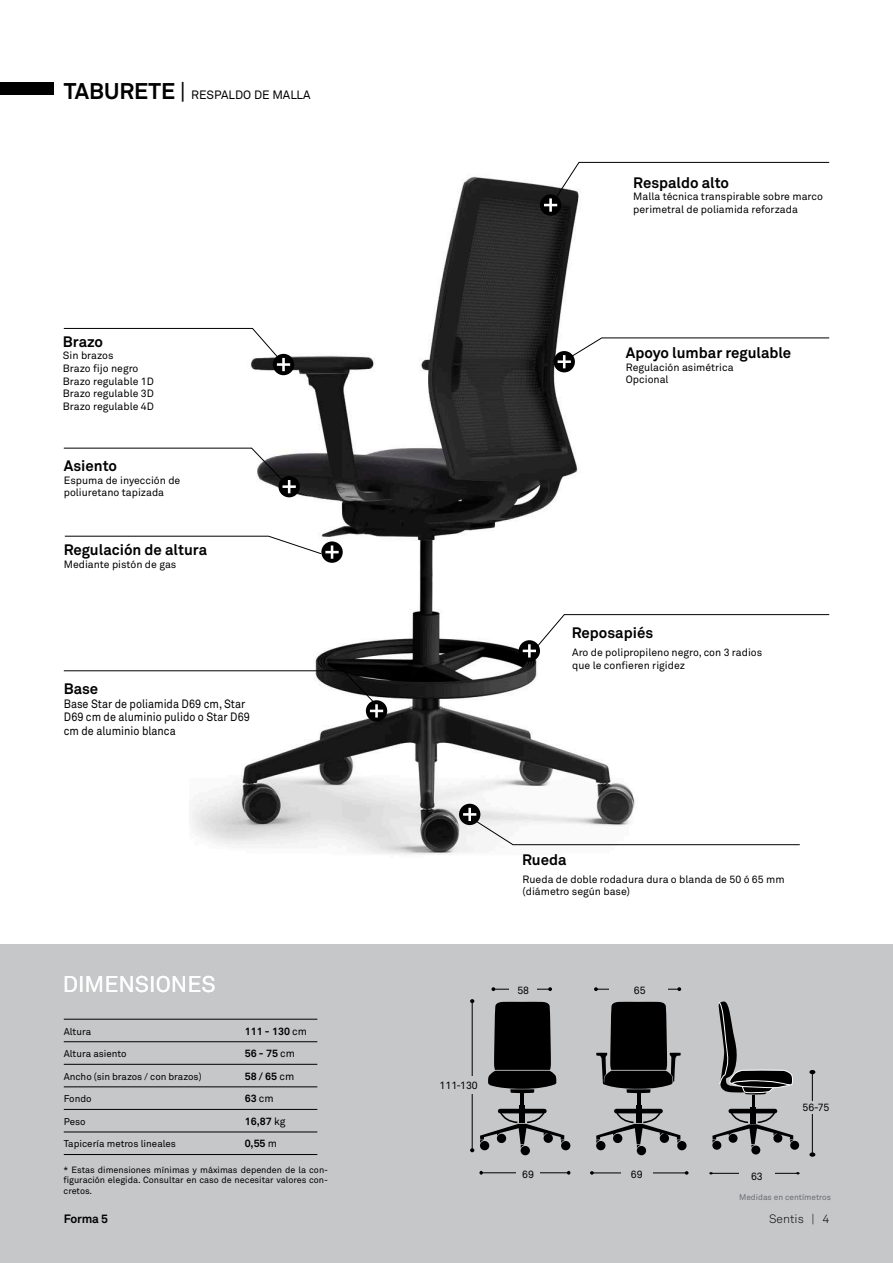
<style>
.page{position:relative;width:893px;height:1263px;background:#fff}
.page>*{position:absolute;margin:0;border:0;box-sizing:border-box;transform-origin:0 0}
.t1{font:22.5px "Akkurat";color:#fff}
.t2{font:700 15px "Akkurat";color:#000}
.t3{font:12px/13.5px "Akkurat";color:#000;scale:.9 1}
.t4{font:12px "Akkurat";color:#000}
.t5{font:300 12px "Akkurat";color:#000}
.t6{font:700 12px "Akkurat";letter-spacing:-.02em;color:#000}
.t7{font:10.5px/12.6px "Akkurat";color:#000}
.t8{font:700 10.5px/22.5px "Akkurat";color:#000}
.t9{font:9.75px "Akkurat";color:#000}
.t10{font:9px/10.5px "Akkurat";color:#000;text-align:justify}
.t11{font:8.25px "Akkurat";color:#6d6d71}
.s1{font-weight:700;font-size:22.5px}
.s2{font-size:22.5px}
.s3{font-weight:400}
</style>
<div class="page">
<div style="left:0;top:944px;width:893px;height:319px;background:#c6c7c9"></div>
<img style="left:189px;top:161px;width:495px;height:694px">
<div style="left:0;top:82px;width:53px;height:13px;background:#000"></div>
<svg style="left:712px;top:1141px;width:9px;height:9px"></svg>
<div style="left:751px;top:1145px;width:9px;height:9px;background:#000;border-radius:50%"></div>
<div style="left:790px;top:1141px;width:9px;height:9px;background:#000;border-radius:50%"></div>
<div style="left:480px;top:1141px;width:9px;height:9px;background:#000;border-radius:50%"></div>
<div style="left:521px;top:1146px;width:9px;height:9px;background:#000;border-radius:50%"></div>
<div style="left:561px;top:1141px;width:9px;height:9px;background:#000;border-radius:50%"></div>
<hr style="left:521px;top:1093px;width:3px;height:18px;background:#000">
<div style="left:519px;top:1106px;width:6px;height:17px;background:#000"></div>
<svg style="left:488px;top:1002px;width:69px;height:91px"></svg>
<hr style="left:500px;top:1109px;width:44px;height:4px;background:#000">
<svg style="left:480px;top:1112px;width:85px;height:36px"></svg>
<div style="left:596px;top:1141px;width:9px;height:9px;background:#000;border-radius:50%"></div>
<div style="left:637px;top:1146px;width:9px;height:9px;background:#000;border-radius:50%"></div>
<div style="left:677px;top:1141px;width:10px;height:9px;background:#000;border-radius:50%"></div>
<hr style="left:637px;top:1093px;width:3px;height:18px;background:#000">
<div style="left:636px;top:1106px;width:5px;height:17px;background:#000"></div>
<svg style="left:596px;top:1002px;width:85px;height:91px"></svg>
<hr style="left:616px;top:1109px;width:45px;height:4px;background:#000">
<svg style="left:596px;top:1112px;width:85px;height:36px"></svg>
<svg style="left:712px;top:1001px;width:82px;height:147px"></svg>
<svg style="left:470px;top:999px;width:4px;height:4px"></svg>
<svg style="left:470px;top:1148px;width:4px;height:4px"></svg>
<hr style="left:472px;top:1000px;width:1px;height:150px;background:#000">
<div style="left:432px;top:1076px;width:54px;height:18px;background:#c6c7c9"></div>
<svg style="left:809px;top:1070px;width:6px;height:4px"></svg>
<svg style="left:809px;top:1152px;width:6px;height:5px"></svg>
<hr style="left:812px;top:1070px;width:1px;height:85px;background:#000">
<div style="left:791px;top:1101px;width:50px;height:12px;background:#c6c7c9"></div>
<hr style="left:482px;top:1172px;width:87px;height:1px;background:#000">
<div style="left:516px;top:1169px;width:24px;height:14px;background:#c6c7c9"></div>
<hr style="left:592px;top:1173px;width:95px;height:1px;background:#000">
<hr style="left:711px;top:1173px;width:87px;height:1px;background:#000">
<div style="left:621px;top:1169px;width:32px;height:10px;background:#c6c7c9"></div>
<div style="left:739px;top:1171px;width:35px;height:30px;background:#c6c7c9"></div>
<div style="left:540px;top:194px;width:21px;height:22px;background:#000;border-radius:50%"></div>
<svg style="left:544px;top:162px;width:286px;height:46px"></svg>
<hr style="left:549px;top:198px;width:3px;height:14px;background:#fff">
<div style="left:366px;top:700px;width:21px;height:22px;background:#000;border-radius:50%"></div>
<svg style="left:63px;top:670px;width:320px;height:47px"></svg>
<div style="left:273px;top:354px;width:21px;height:21px;background:#000;border-radius:50%"></div>
<svg style="left:63px;top:328px;width:227px;height:43px"></svg>
<div style="left:278px;top:476px;width:22px;height:21px;background:#000;border-radius:50%"></div>
<svg style="left:63px;top:447px;width:233px;height:46px"></svg>
<svg style="left:321px;top:541px;width:22px;height:22px"></svg>
<svg style="left:64px;top:535px;width:275px;height:24px"></svg>
<div style="left:459px;top:804px;width:21px;height:21px;background:#000;border-radius:50%"></div>
<svg style="left:463px;top:808px;width:337px;height:37px"></svg>
<div style="left:554px;top:351px;width:21px;height:21px;background:#000;border-radius:50%"></div>
<svg style="left:558px;top:337px;width:272px;height:31px"></svg>
<div style="left:519px;top:640px;width:21px;height:22px;background:#000;border-radius:50%"></div>
<svg style="left:523px;top:614px;width:307px;height:43px"></svg>
<hr style="left:64px;top:1041px;width:253px;height:1px;background:#000">
<hr style="left:64px;top:1064px;width:253px;height:1px;background:#000">
<hr style="left:64px;top:1086px;width:253px;height:1px;background:#000">
<hr style="left:64px;top:1109px;width:253px;height:1px;background:#000">
<hr style="left:64px;top:1132px;width:253px;height:1px;background:#000">
<hr style="left:64px;top:1154px;width:253px;height:1px;background:#000">
<hr style="left:64px;top:1019px;width:253px;height:1px;background:#000">
<svg style="left:491px;top:987px;width:4px;height:4px"></svg>
<svg style="left:548px;top:987px;width:4px;height:4px"></svg>
<hr style="left:494px;top:989px;width:56px;height:1px;background:#000">
<svg style="left:594px;top:987px;width:4px;height:4px"></svg>
<svg style="left:677px;top:987px;width:4px;height:4px"></svg>
<hr style="left:595px;top:989px;width:84px;height:1px;background:#000">
<div style="left:509px;top:986px;width:28px;height:8px;background:#c6c7c9"></div>
<div style="left:609px;top:986px;width:59px;height:8px;background:#c6c7c9"></div>
<p class="t4" style="left:64px;top:87px;width:248px"><span class="s1">TABURETE</span> <span class="s2">|</span> RESPALDO DE MALLA</p>
<h2 class="t2" style="left:633px;top:173px;width:97px">Respaldo alto</h2>
<p class="t7" style="left:633px;top:190px;width:191px">Malla técnica transpirable sobre marco perimetral de poliamida reforzada</p>
<h2 class="t2" style="left:63px;top:332px;width:42px">Brazo</h2>
<p class="t7" style="left:63px;top:349px;width:92px">Sin brazos<br>Brazo fijo negro<br>Brazo regulable 1D<br>Brazo regulable 3D<br>Brazo regulable 4D</p>
<h2 class="t2" style="left:626px;top:343px;width:167px">Apoyo lumbar regulable</h2>
<p class="t7" style="left:626px;top:361px;width:109px">Regulación asimétrica<br>Opcional</p>
<h2 class="t2" style="left:64px;top:456px;width:55px">Asiento</h2>
<p class="t7" style="left:64px;top:473px;width:118px">Espuma de inyección de poliuretano tapizada</p>
<h2 class="t2" style="left:64px;top:541px;width:145px">Regulación de altura</h2>
<p class="t7" style="left:64px;top:558px;width:114px">Mediante pistón de gas</p>
<h2 class="t2" style="left:64px;top:679px;width:36px">Base</h2>
<p class="t3" style="left:64px;top:696px;width:208px">Base Star de poliamida D69 cm, Star<br>D69 cm de aluminio pulido o Star D69 cm de aluminio blanca</p>
<h2 class="t2" style="left:572px;top:623px;width:83px">Reposapiés</h2>
<p class="t7" style="left:572px;top:646px;width:191px">Aro de polipropileno negro, con 3 radios que le confieren rigidez</p>
<h2 class="t2" style="left:522px;top:850px;width:46px">Rueda</h2>
<p class="t7" style="left:523px;top:873px;width:263px">Rueda de doble rodadura dura o blanda de 50 ó 65 mm (diámetro según base)</p>
<h1 class="t1" style="left:63px;top:970px;width:154px">DIMENSIONES</h1>
<p class="t7" style="left:517px;top:984px;width:13px">58</p>
<p class="t7" style="left:634px;top:984px;width:13px">65</p>
<p class="t8" style="left:245px;top:1019px;width:64px">111 - 130 <span class="s3">cm<br></span>56 - 75 <span class="s3">cm<br></span>58 / 65 <span class="s3">cm<br></span>63 <span class="s3">cm<br></span>16,87 <span class="s3">kg<br></span>0,55 <span class="s3">m</span></p>
<p class="t9" style="left:64px;top:1025px;width:29px">Altura</p>
<p class="t9" style="left:64px;top:1048px;width:64px">Altura asiento</p>
<p class="t9" style="left:64px;top:1070px;width:139px">Ancho (sin brazos / con brazos)</p>
<p class="t9" style="left:64px;top:1093px;width:29px">Fondo</p>
<p class="t9" style="left:64px;top:1115px;width:23px">Peso</p>
<p class="t9" style="left:64px;top:1138px;width:114px">Tapicería metros lineales</p>
<p class="t10" style="left:64px;top:1164px;width:266px">* Estas dimensiones mínimas y máximas dependen de la con&shy;figuración elegida. Consultar en caso de necesitar valores con&shy;cretos.</p>
<p class="t7" style="left:440px;top:1079px;width:40px">111-130</p>
<p class="t7" style="left:522px;top:1167px;width:13px">69</p>
<p class="t7" style="left:631px;top:1167px;width:13px">69</p>
<p class="t7" style="left:751px;top:1169px;width:13px">63</p>
<p class="t7" style="left:802px;top:1101px;width:29px">56-75</p>
<p class="t11" style="left:739px;top:1192px;width:93px">Medidas en centímetros</p>
<p class="t6" style="left:64px;top:1211px;width:46px">Forma 5</p>
<p class="t5" style="left:769px;top:1211px;width:62px">Sentis | 4</p>
</div>
